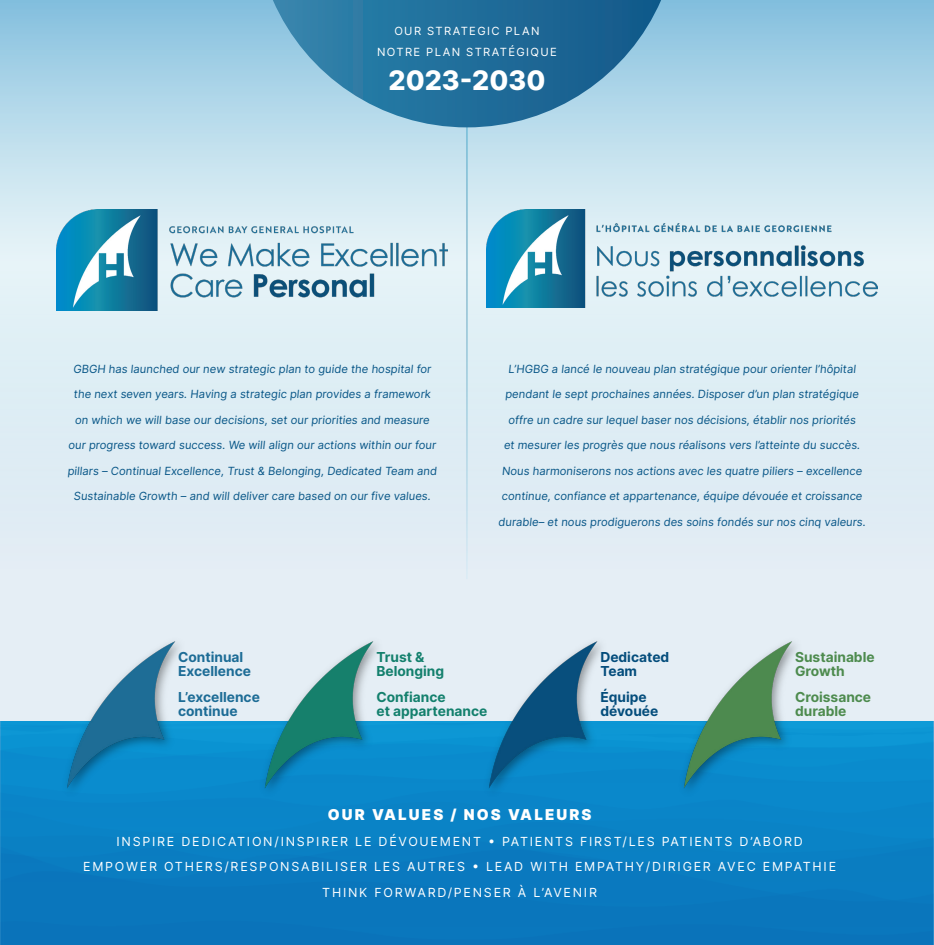
<style>
.page{position:relative;width:934px;height:945px;background:#fff}
.page>*{position:absolute;margin:0;border:0;box-sizing:border-box;transform-origin:0 0}
.t1{font:800 26.88px "Inter";color:#fff}
.t2{font:900 15px "Inter";letter-spacing:.14em;color:#fff}
.t3{font:700 13.75px/14.1px "Inter";color:#1d6c96}
.t4{font:700 13.75px/14.1px "Inter";color:#13806d}
.t5{font:700 13.75px/14.1px "Inter";color:#4d8b4e}
.t6{font:700 13.75px/14.1px "Inter";color:#044d7c}
.t7{font:12.5px "Inter";letter-spacing:.14em;color:#fff}
.t8{font:11.25px "Inter";color:#095788}
.t9{font:11.25px "Inter";letter-spacing:.12em;color:#fff}
</style>
<div class="page">
<img style="left:0;top:0;width:934px;height:945px">
<hr style="left:466px;top:31px;width:2px;height:548px;background:#fff">
<img style="left:57px;top:209px;width:390px;height:101px">
<img style="left:487px;top:209px;width:390px;height:99px">
<svg style="left:273px;top:0;width:388px;height:127px;background:#478ab0"></svg>
<img style="left:57px;top:631px;width:134px;height:172px">
<img style="left:256px;top:631px;width:133px;height:172px">
<img style="left:480px;top:631px;width:133px;height:172px">
<img style="left:674px;top:631px;width:133px;height:172px">
<p class="t9" style="left:394px;top:23px;width:147px">OUR STRATEGIC PLAN</p>
<p class="t9" style="left:377px;top:43px;width:181px">NOTRE PLAN STRATÉGIQUE</p>
<p class="t1" style="left:388px;top:61px;width:158px">2023-2030</p>
<p class="t8" style="left:73px;top:361px;width:361px">GBGH has launched our new strategic plan to guide the hospital for</p>
<p class="t8" style="left:73px;top:386px;width:360px">the next seven years. Having a strategic plan provides a framework</p>
<p class="t8" style="left:75px;top:412px;width:358px">on which we will base our decisions, set our priorities and measure</p>
<p class="t8" style="left:68px;top:437px;width:371px">our progress toward success. We will align our actions within our four</p>
<p class="t8" style="left:67px;top:463px;width:372px">pillars – Continual Excellence, Trust &amp; Belonging, Dedicated Team and</p>
<p class="t8" style="left:74px;top:488px;width:360px">Sustainable Growth – and will deliver care based on our five values.</p>
<p class="t8" style="left:508px;top:361px;width:351px">L’HGBG a lancé le nouveau plan stratégique pour orienter l’hôpital</p>
<p class="t8" style="left:505px;top:386px;width:357px">pendant le sept prochaines années. Disposer d’un plan stratégique</p>
<p class="t8" style="left:508px;top:412px;width:351px">offre un cadre sur lequel baser nos décisions, établir nos priorités</p>
<p class="t8" style="left:504px;top:437px;width:359px">et mesurer les progrès que nous réalisons vers l’atteinte du succès.</p>
<p class="t8" style="left:502px;top:463px;width:363px">Nous harmoniserons nos actions avec les quatre piliers – excellence</p>
<p class="t8" style="left:501px;top:488px;width:364px">continue, confiance et appartenance, équipe dévouée et croissance</p>
<p class="t8" style="left:498px;top:514px;width:371px">durable– et nous prodiguerons des soins fondés sur nos cinq valeurs.</p>
<p class="t3" style="left:178px;top:650px;width:74px">Continual<br>Excellence</p>
<p class="t3" style="left:178px;top:689px;width:83px">L’excellence continue</p>
<p class="t4" style="left:376px;top:650px;width:69px">Trust &amp;<br>Belonging</p>
<p class="t4" style="left:376px;top:689px;width:112px">Confiance<br>et appartenance</p>
<p class="t6" style="left:600px;top:650px;width:70px">Dedicated<br>Team</p>
<p class="t6" style="left:600px;top:689px;width:59px">Équipe dévouée</p>
<p class="t5" style="left:795px;top:650px;width:81px">Sustainable<br>Growth</p>
<p class="t5" style="left:795px;top:689px;width:78px">Croissance durable</p>
<p class="t2" style="left:328px;top:804px;width:265px">OUR VALUES / NOS VALEURS</p>
<p class="t7" style="left:117px;top:832px;width:688px">INSPIRE DEDICATION/INSPIRER LE DÉVOUEMENT • PATIENTS FIRST/LES PATIENTS D’ABORD</p>
<p class="t7" style="left:83px;top:858px;width:754px">EMPOWER OTHERS/RESPONSABILISER LES AUTRES • LEAD WITH EMPATHY/DIRIGER AVEC EMPATHIE</p>
<p class="t7" style="left:322px;top:883px;width:276px">THINK FORWARD/PENSER À L’AVENIR</p>
</div>
